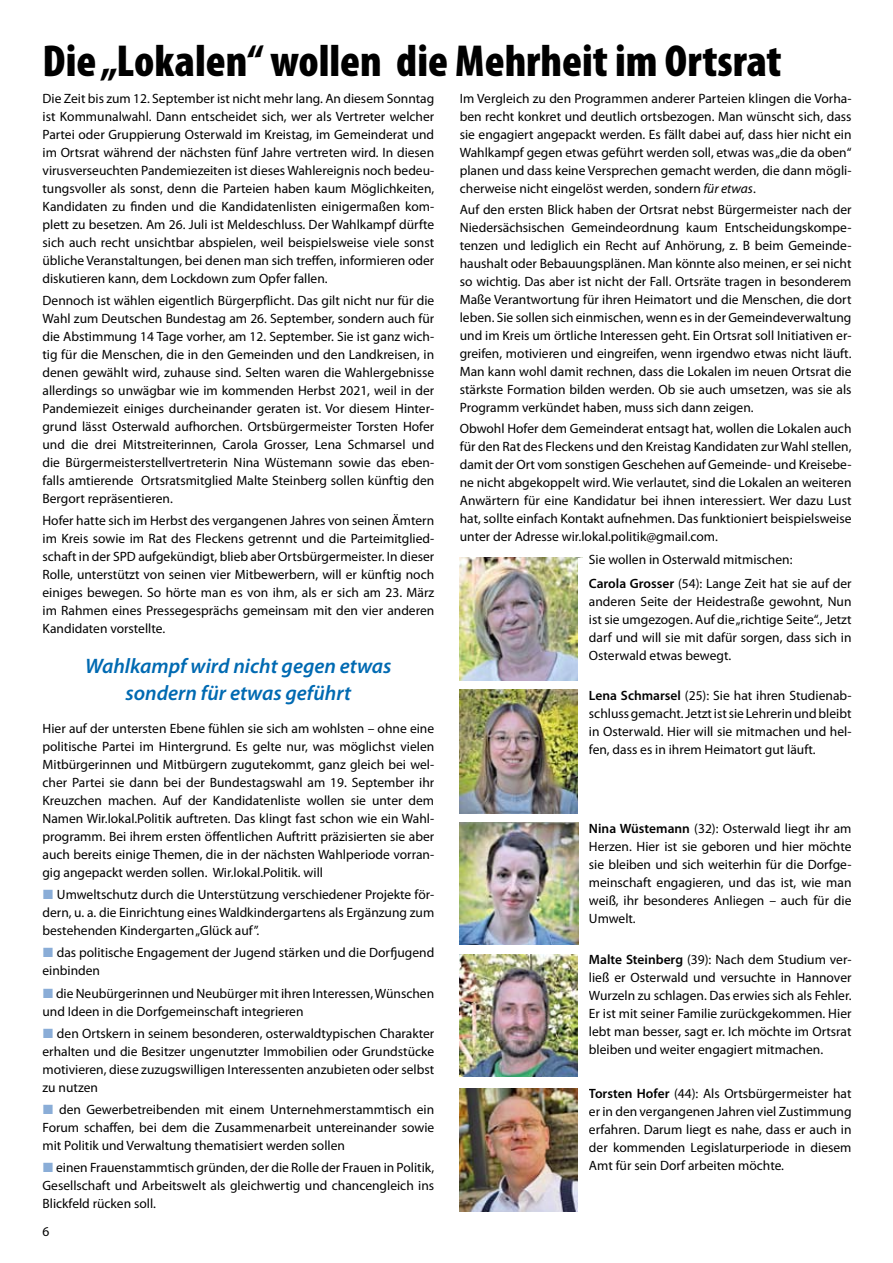
<style>
.page{position:relative;width:893px;height:1263px;background:#fff}
.page>*{position:absolute;margin:0;border:0;box-sizing:border-box;transform-origin:0 0}
.t1{font:900 condensed 45px "Myriad Pro";color:#000}
.t2{font:italic 600 21px/27px "Myriad Pro";color:#006ab2;text-align:center}
.t3{font:13.5px/18px "Myriad Pro";color:#000;text-align:justify}
.s1{color:#8aadd7}
.s2{font-style:italic}
.s3{font-weight:600}
</style>
<div class="page">
<img style="left:459px;top:557px;width:123px;height:123px">
<img style="left:459px;top:690px;width:119px;height:123px">
<img style="left:459px;top:955px;width:119px;height:122px">
<div style="left:578px;top:558px;width:11px;height:662px;background:#fff"></div>
<img style="left:459px;top:823px;width:119px;height:121px">
<img style="left:459px;top:1089px;width:119px;height:123px">
<h1 class="t1" style="left:43px;top:36px;width:741px">Die „Lokalen“ wollen die Mehrheit im Ortsrat</h1>
<p class="t3" style="left:43px;top:89px;width:393px">Die Zeit bis zum 12. September ist nicht mehr lang. An diesem Sonntag ist Kommunalwahl. Dann entscheidet sich, wer als Vertreter welcher Partei oder Gruppierung Osterwald im Kreistag, im Gemeinderat und im Ortsrat während der nächsten fünf Jahre vertreten wird. In diesen virusverseuchten Pandemiezeiten ist dieses Wahlereignis noch bedeu&shy;tungsvoller als sonst, denn die Parteien haben kaum Möglichkeiten, Kandidaten zu finden und die Kandidatenlisten einigermaßen kom&shy;plett zu besetzen. Am 26. Juli ist Meldeschluss. Der Wahlkampf dürfte sich auch recht unsichtbar abspielen, weil beispielsweise viele sonst übliche Veranstaltungen, bei denen man sich treffen, informieren oder diskutieren kann, dem Lockdown zum Opfer fallen.</p>
<p class="t3" style="left:43px;top:291px;width:393px">Dennoch ist wählen eigentlich Bürgerpflicht. Das gilt nicht nur für die Wahl zum Deutschen Bundestag am 26. September, sondern auch für die Abstimmung 14 Tage vorher, am 12. September. Sie ist ganz wich&shy;tig für die Menschen, die in den Gemeinden und den Landkreisen, in denen gewählt wird, zuhause sind. Selten waren die Wahlergebnisse allerdings so unwägbar wie im kommenden Herbst 2021, weil in der Pandemiezeit einiges durcheinander geraten ist. Vor diesem Hinter&shy;grund lässt Osterwald aufhorchen. Ortsbürgermeister Torsten Hofer und die drei Mitstreiterinnen, Carola Grosser, Lena Schmarsel und die Bürgermeisterstellvertreterin Nina Wüstemann sowie das eben&shy;falls amtierende Ortsratsmitglied Malte Steinberg sollen künftig den Bergort repräsentieren.</p>
<p class="t3" style="left:43px;top:511px;width:393px">Hofer hatte sich im Herbst des vergangenen Jahres von seinen Ämtern im Kreis sowie im Rat des Fleckens getrennt und die Parteimitglied&shy;schaft in der SPD aufgekündigt, blieb aber Ortsbürgermeister. In dieser Rolle, unterstützt von seinen vier Mitbewerbern, will er künftig noch einiges bewegen. So hörte man es von ihm, als er sich am 23. März im Rahmen eines Pressegesprächs gemeinsam mit den vier anderen Kandidaten vorstellte.</p>
<h2 class="t2" style="left:85px;top:652px;width:308px">Wahlkampf wird nicht gegen etwas sondern für etwas geführt</h2>
<p class="t3" style="left:43px;top:719px;width:393px">Hier auf der untersten Ebene fühlen sie sich am wohlsten – ohne eine politische Partei im Hintergrund. Es gelte nur, was möglichst vielen Mitbürgerinnen und Mitbürgern zugutekommt, ganz gleich bei wel&shy;cher Partei sie dann bei der Bundestagswahl am 19. September ihr Kreuzchen machen. Auf der Kandidatenliste wollen sie unter dem Namen Wir.lokal.Politik auftreten. Das klingt fast schon wie ein Wahl&shy;programm. Bei ihrem ersten öffentlichen Auftritt präzisierten sie aber auch bereits einige Themen, die in der nächsten Wahlperiode vorran&shy;gig angepackt werden sollen. Wir.lokal.Politik. will</p>
<p class="t3" style="left:43px;top:885px;width:393px"><span class="s1">◼</span> Umweltschutz durch die Unterstützung verschiedener Projekte för&shy;dern, u. a. die Einrichtung eines Waldkindergartens als Ergänzung zum bestehenden Kindergarten „Glück auf”.</p>
<p class="t3" style="left:43px;top:943px;width:393px"><span class="s1">◼</span> das politische Engagement der Jugend stärken und die Dorfjugend einbinden</p>
<p class="t3" style="left:43px;top:984px;width:393px"><span class="s1">◼</span> die Neubürgerinnen und Neubürger mit ihren Interessen, Wünschen und Ideen in die Dorfgemeinschaft integrieren</p>
<p class="t3" style="left:43px;top:1024px;width:393px"><span class="s1">◼</span> den Ortskern in seinem besonderen, osterwaldtypischen Charakter erhalten und die Besitzer ungenutzter Immobilien oder Grundstücke motivieren, diese zuzugswilligen Interessenten anzubieten oder selbst zu nutzen</p>
<p class="t3" style="left:43px;top:1100px;width:393px"><span class="s1">◼</span> den Gewerbetreibenden mit einem Unternehmerstammtisch ein Forum schaffen, bei dem die Zusammenarbeit untereinander sowie mit Politik und Verwaltung thematisiert werden sollen</p>
<p class="t3" style="left:43px;top:1158px;width:393px"><span class="s1">◼</span> einen Frauenstammtisch gründen, der die Rolle der Frauen in Politik, Gesellschaft und Arbeitswelt als gleichwertig und chancengleich ins Blickfeld rücken soll.</p>
<p class="t3" style="left:43px;top:1222px;width:8px">6</p>
<p class="t3" style="left:460px;top:89px;width:393px">Im Vergleich zu den Programmen anderer Parteien klingen die Vorha&shy;ben recht konkret und deutlich ortsbezogen. Man wünscht sich, dass sie engagiert angepackt werden. Es fällt dabei auf, dass hier nicht ein Wahlkampf gegen etwas geführt werden soll, etwas was „die da oben“ planen und dass keine Versprechen gemacht werden, die dann mögli&shy;cherweise nicht eingelöst werden, sondern <span class="s2">für etwas</span>.</p>
<p class="t3" style="left:460px;top:200px;width:393px">Auf den ersten Blick haben der Ortsrat nebst Bürgermeister nach der Niedersächsischen Gemeindeordnung kaum Entscheidungskompe&shy;tenzen und lediglich ein Recht auf Anhörung, z. B beim Gemeinde&shy;haushalt oder Bebauungsplänen. Man könnte also meinen, er sei nicht so wichtig. Das aber ist nicht der Fall. Ortsräte tragen in besonderem Maße Verantwortung für ihren Heimatort und die Menschen, die dort leben. Sie sollen sich einmischen, wenn es in der Gemeindeverwaltung und im Kreis um örtliche Interessen geht. Ein Ortsrat soll Initiativen er&shy;greifen, motivieren und eingreifen, wenn irgendwo etwas nicht läuft.<br>Man kann wohl damit rechnen, dass die Lokalen im neuen Ortsrat die stärkste Formation bilden werden. Ob sie auch umsetzen, was sie als Programm verkündet haben, muss sich dann zeigen.</p>
<p class="t3" style="left:460px;top:419px;width:393px">Obwohl Hofer dem Gemeinderat entsagt hat, wollen die Lokalen auch für den Rat des Fleckens und den Kreistag Kandidaten zur Wahl stellen, damit der Ort vom sonstigen Geschehen auf Gemeinde- und Kreisebe&shy;ne nicht abgekoppelt wird. Wie verlautet, sind die Lokalen an weiteren Anwärtern für eine Kandidatur bei ihnen interessiert. Wer dazu Lust hat, sollte einfach Kontakt aufnehmen. Das funktioniert beispielsweise unter der Adresse wir.lokal.politik@gmail.com.</p>
<p class="t3" style="left:589px;top:546px;width:264px;line-height:24.5px">Sie wollen in Osterwald mitmischen:<br><span class="s3">Carola Grosser</span> (54): Lange Zeit hat sie auf der</p>
<p class="t3" style="left:589px;top:592px;width:264px">anderen Seite der Heidestraße gewohnt, Nun ist sie umgezogen. Auf die „richtige Seite“., Jetzt darf und will sie mit dafür sorgen, dass sich in Osterwald etwas bewegt.</p>
<p class="t3" style="left:589px;top:686px;width:264px"><span class="s3">Lena Schmarsel</span> (25): Sie hat ihren Studienab&shy;schluss gemacht. Jetzt ist sie Lehrerin und bleibt in Osterwald. Hier will sie mitmachen und hel&shy;fen, dass es in ihrem Heimatort gut läuft.</p>
<p class="t3" style="left:589px;top:819px;width:264px"><span class="s3">Nina Wüstemann</span> (32): Osterwald liegt ihr am Herzen. Hier ist sie geboren und hier möchte sie bleiben und sich weiterhin für die Dorfge&shy;meinschaft engagieren, und das ist, wie man weiß, ihr besonderes Anliegen – auch für die Umwelt.</p>
<p class="t3" style="left:589px;top:950px;width:264px"><span class="s3">Malte Steinberg</span> (39): Nach dem Studium ver&shy;ließ er Osterwald und versuchte in Hannover Wurzeln zu schlagen. Das erwies sich als Fehler.<br>Er ist mit seiner Familie zurückgekommen. Hier lebt man besser, sagt er. Ich möchte im Ortsrat bleiben und weiter engagiert mitmachen.</p>
<p class="t3" style="left:589px;top:1084px;width:264px"><span class="s3">Torsten Hofer</span> (44): Als Ortsbürgermeister hat er in den vergangenen Jahren viel Zustimmung erfahren. Darum liegt es nahe, dass er auch in der kommenden Legislaturperiode in diesem Amt für sein Dorf arbeiten möchte.</p>
</div>
